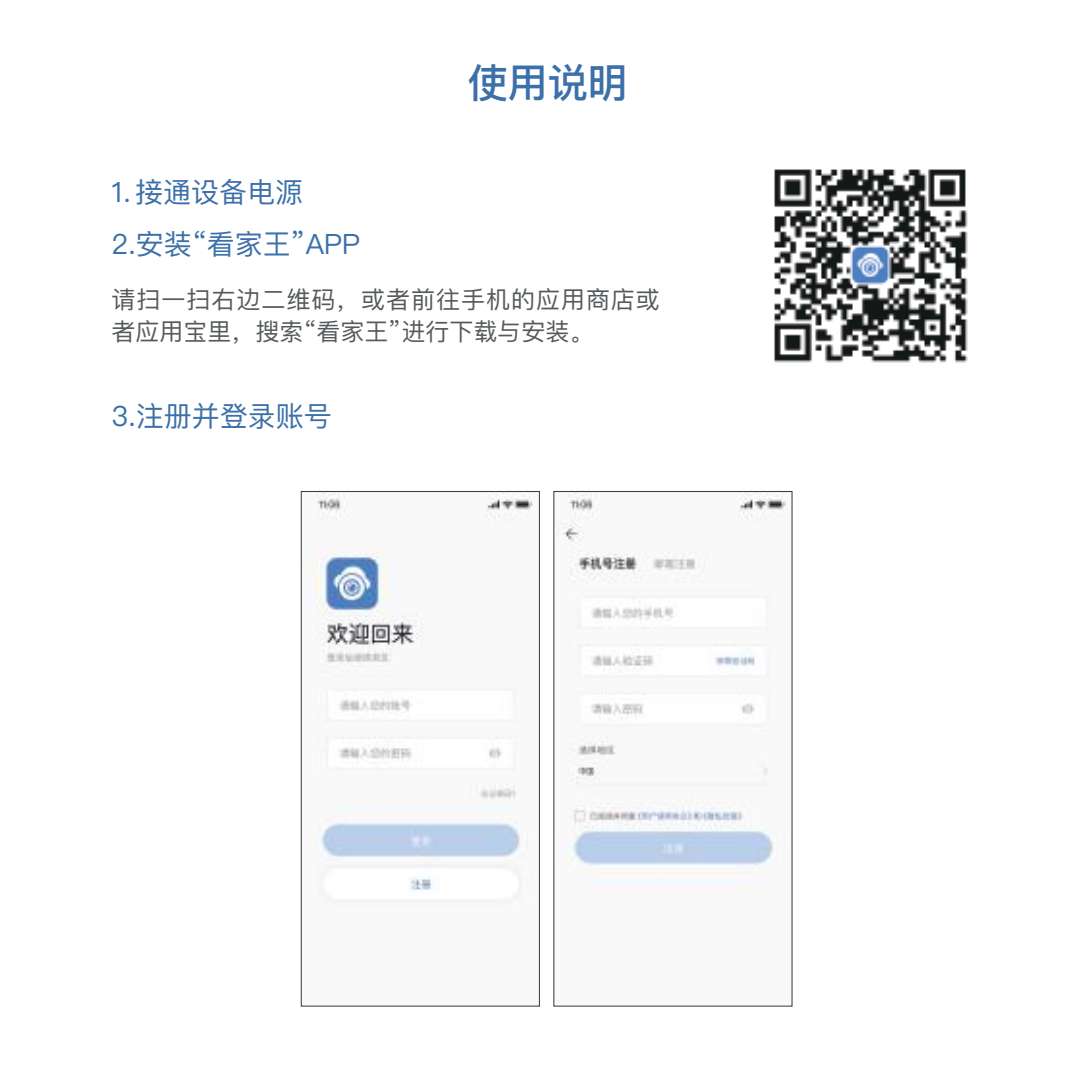
<style>
.page{position:relative;width:1090px;height:1090px;background:#fff}
.page>*{position:absolute;margin:0;border:0;box-sizing:border-box;transform-origin:0 0}
.t1{font:500 40px "Ping Fang SC";color:#3c70a9}
.t2{font:28px "Ping Fang SC";color:#3c70a9}
.t3{font:24px/32px "Ping Fang SC";letter-spacing:.04em;color:#565a5c}
</style>
<div class="page">
<img style="left:774px;top:169px;width:194px;height:194px">
<img style="left:303px;top:493px;width:230px;height:410px">
<img style="left:555px;top:493px;width:231px;height:398px">
<div style="left:301px;top:491px;width:239px;height:515px;border:1px solid #36373b"></div>
<p class="t2" style="left:112px;top:175px;width:193px">1.接通设备电源</p>
<p class="t2" style="left:112px;top:227px;width:250px">2.安装“看家王”APP</p>
<h1 class="t1" style="left:468px;top:59px;width:161px">使用说明</h1>
<p class="t3" style="left:112px;top:283px;width:550px">请扫一扫右边二维码，或者前往手机的应用商店或者应用宝里，搜索“看家王”进行下载与安装。</p>
<p class="t2" style="left:112px;top:399px;width:222px">3.注册并登录账号</p>
</div>
